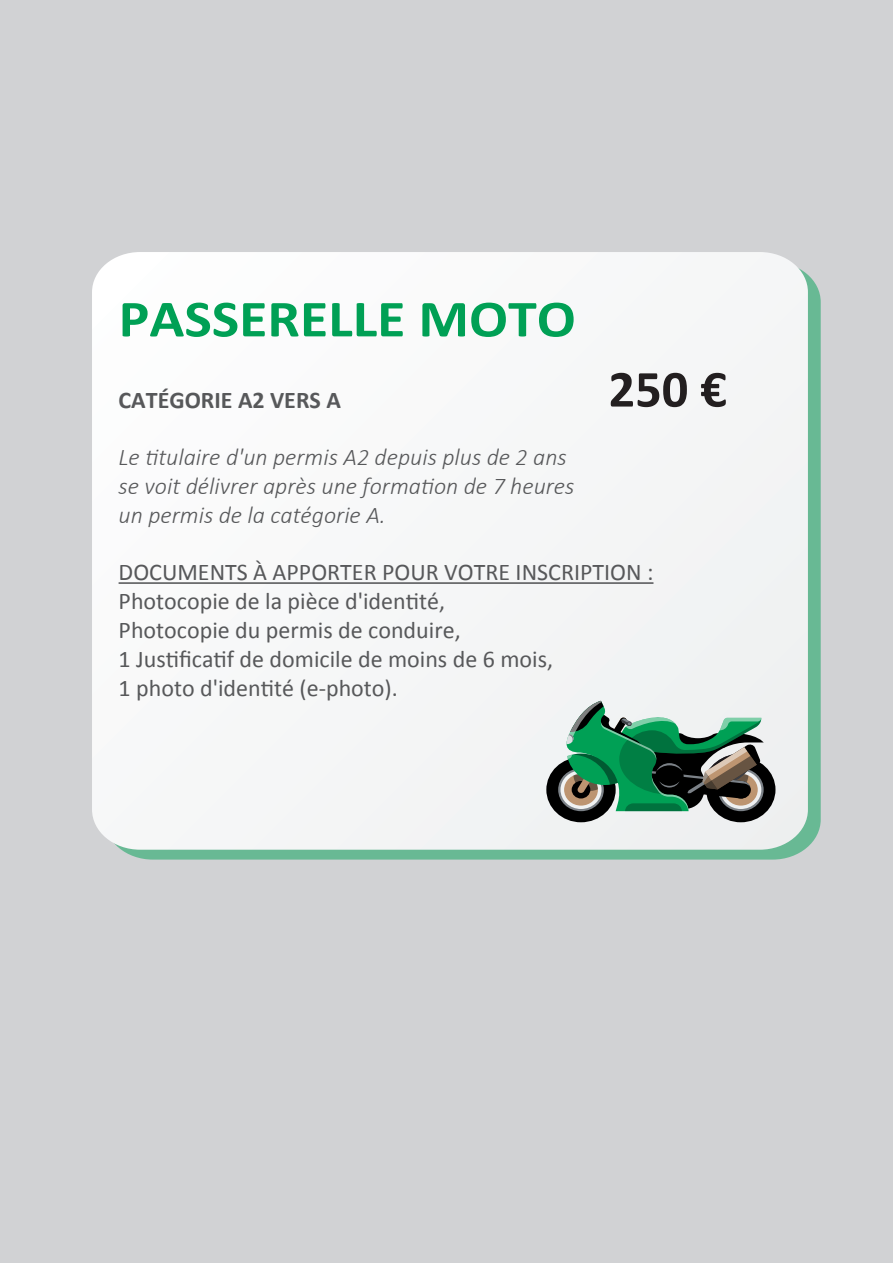
<style>
.page{position:relative;width:893px;height:1263px;background:#d1d2d4}
.page>*{position:absolute;margin:0;border:0;box-sizing:border-box;transform-origin:0 0}
.t1{font:700 52.5px "Calibri";color:#00a055;scale:1.1 1}
.t2{font:700 52.5px "Calibri";color:#231f20}
.t3{font:24px/28.8px "Calibri";color:#57585a}
.t4{font:italic 300 24px/28.8px "Calibri";color:#57585a}
.t5{font:700 24px "Calibri";color:#57585a}
</style>
<div class="page">
<svg style="left:122px;top:275px;width:699px;height:585px;background:#6fba98"></svg>
<div style="left:92px;top:252px;width:716px;height:598px;background:#f6f7f7"></div>
<hr style="left:119px;top:582px;width:534px;height:2px;background:#57585a">
<svg style="left:546px;top:701px;width:229px;height:121px;background:#678f7a"></svg>
<h1 class="t1" style="left:119px;top:285px;width:417px">PASSERELLE MOTO</h1>
<p class="t5" style="left:119px;top:384px;width:224px">CATÉGORIE A2 VERS A</p>
<h1 class="t2" style="left:608px;top:356px;width:120px">250 €</h1>
<p class="t4" style="left:119px;top:442px;width:457px">Le titulaire d'un permis A2 depuis plus de 2 ans se voit délivrer après une formation de 7 heures un permis de la catégorie A.</p>
<p class="t3" style="left:119px;top:558px;width:536px">DOCUMENTS À APPORTER POUR VOTRE INSCRIPTION :<br>Photocopie de la pièce d'identité,<br>Photocopie du permis de conduire,<br>1 Justificatif de domicile de moins de 6 mois,<br>1 photo d'identité (e-photo).</p>
</div>
